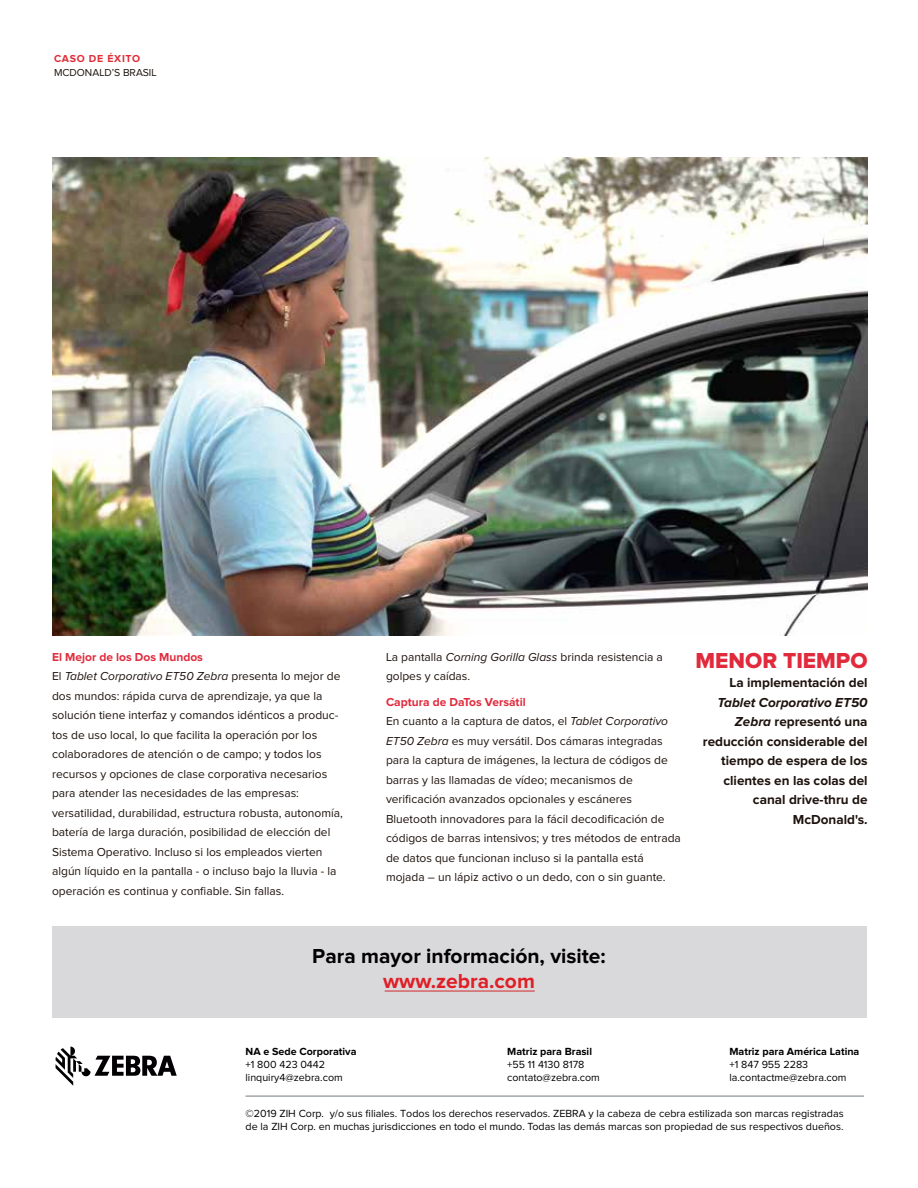
<style>
.page{position:relative;width:918px;height:1188px;background:#fff}
.page>*{position:absolute;margin:0;border:0;box-sizing:border-box;transform-origin:0 0}
.t1{font:22.5px "Proxima Nova Extrabld";color:#e12b3d}
.t2{font:700 21px "Proxima Nova";color:#020002}
.t3{font:700 21px "Proxima Nova";color:#e01f26}
.t4{font:700 13.5px/19.5px "Proxima Nova";color:#1e120d;text-align:right}
.t5{font:12px/19.5px "Proxima Nova";color:#1e120d}
.t6{font:10.65px/12.9px "Proxima Nova";color:#020002}
.t7{font:700 10.65px "Proxima Nova";color:#020002}
.t8{font:10.5px "Proxima Nova";color:#1e120d}
.t9{font:700 10.5px "Proxima Nova";letter-spacing:.07em;color:#e12c39}
.s1{font-weight:700;color:#e12b3d}
.s2{font-style:italic}
</style>
<div class="page">
<div style="left:52px;top:926px;width:815px;height:92px;background:#d9d9db"></div>
<hr style="left:246px;top:1096px;width:618px;height:1px;background:#707a80">
<svg style="left:56px;top:1047px;width:121px;height:39px"></svg>
<hr style="left:385px;top:991px;width:150px;height:1px;background:#d32728">
<img style="left:52px;top:158px;width:816px;height:478px">
<p class="t9" style="left:54px;top:54px;width:88px">CASO DE ÉXITO</p>
<p class="t8" style="left:54px;top:67px;width:104px">MCDONALD’S BRASIL</p>
<p class="t5" style="left:52px;top:647px;width:292px"><span class="s1">El Mejor de los Dos Mundos<br></span>El <span class="s2">Tablet Corporativo ET50 Zebra</span> presenta lo mejor de dos mundos: rápida curva de aprendizaje, ya que la solución tiene interfaz y comandos idénticos a produc&shy;tos de uso local, lo que facilita la operación por los colaboradores de atención o de campo; y todos los recursos y opciones de clase corporativa necesarios para atender las necesidades de las empresas: versatilidad, durabilidad, estructura robusta, autonomía, batería de larga duración, posibilidad de elección del Sistema Operativo. Incluso si los empleados vierten algún líquido en la pantalla - o incluso bajo la lluvia - la operación es continua y confiable. Sin fallas.</p>
<h1 class="t1" style="left:696px;top:650px;width:174px">MENOR TIEMPO</h1>
<p class="t5" style="left:386px;top:647px;width:278px">La pantalla <span class="s2">Corning Gorilla Glass</span> brinda resistencia a golpes y caídas.</p>
<p class="t5" style="left:386px;top:692px;width:296px"><span class="s1">Captura de DaTos Versátil<br></span>En cuanto a la captura de datos, el <span class="s2">Tablet Corporativo ET50 Zebra</span> es muy versátil. Dos cámaras integradas para la captura de imágenes, la lectura de códigos de barras y las llamadas de vídeo; mecanismos de verificación avanzados opcionales y escáneres Bluetooth innovadores para la fácil decodificación de códigos de barras intensivos; y tres métodos de entrada de datos que funcionan incluso si la pantalla está mojada – un lápiz activo o un dedo, con o sin guante.</p>
<p class="t4" style="left:730px;top:674px;width:140px">La implementación del</p>
<p class="t4" style="left:703px;top:693px;width:166px"><span class="s2">Tablet Corporativo ET50<br>Zebra</span> representó una reducción considerable del tiempo de espera de los clientes en las colas del canal drive-thru de<br>McDonald's.</p>
<h2 class="t2" style="left:312px;top:946px;width:295px">Para mayor información, visite:</h2>
<h2 class="t3" style="left:383px;top:972px;width:153px">www.zebra.com</h2>
<p class="t7" style="left:246px;top:1047px;width:112px">NA e Sede Corporativa</p>
<p class="t6" style="left:246px;top:1058px;width:99px">+1 800 423 0442 linquiry4@zebra.com</p>
<p class="t7" style="left:507px;top:1047px;width:86px">Matriz para Brasil</p>
<p class="t6" style="left:507px;top:1058px;width:94px">+55 11 4130 8178 contato@zebra.com</p>
<p class="t7" style="left:729px;top:1047px;width:131px">Matriz para América Latina</p>
<p class="t6" style="left:729px;top:1058px;width:119px">+1 847 955 2283 la.contactme@zebra.com</p>
<p class="t6" style="left:246px;top:1108px;width:600px">©2019 ZIH Corp. y/o sus filiales. Todos los derechos reservados. ZEBRA y la cabeza de cebra estilizada son marcas registradas de la ZIH Corp. en muchas jurisdicciones en todo el mundo. Todas las demás marcas son propiedad de sus respectivos dueños.</p>
</div>
